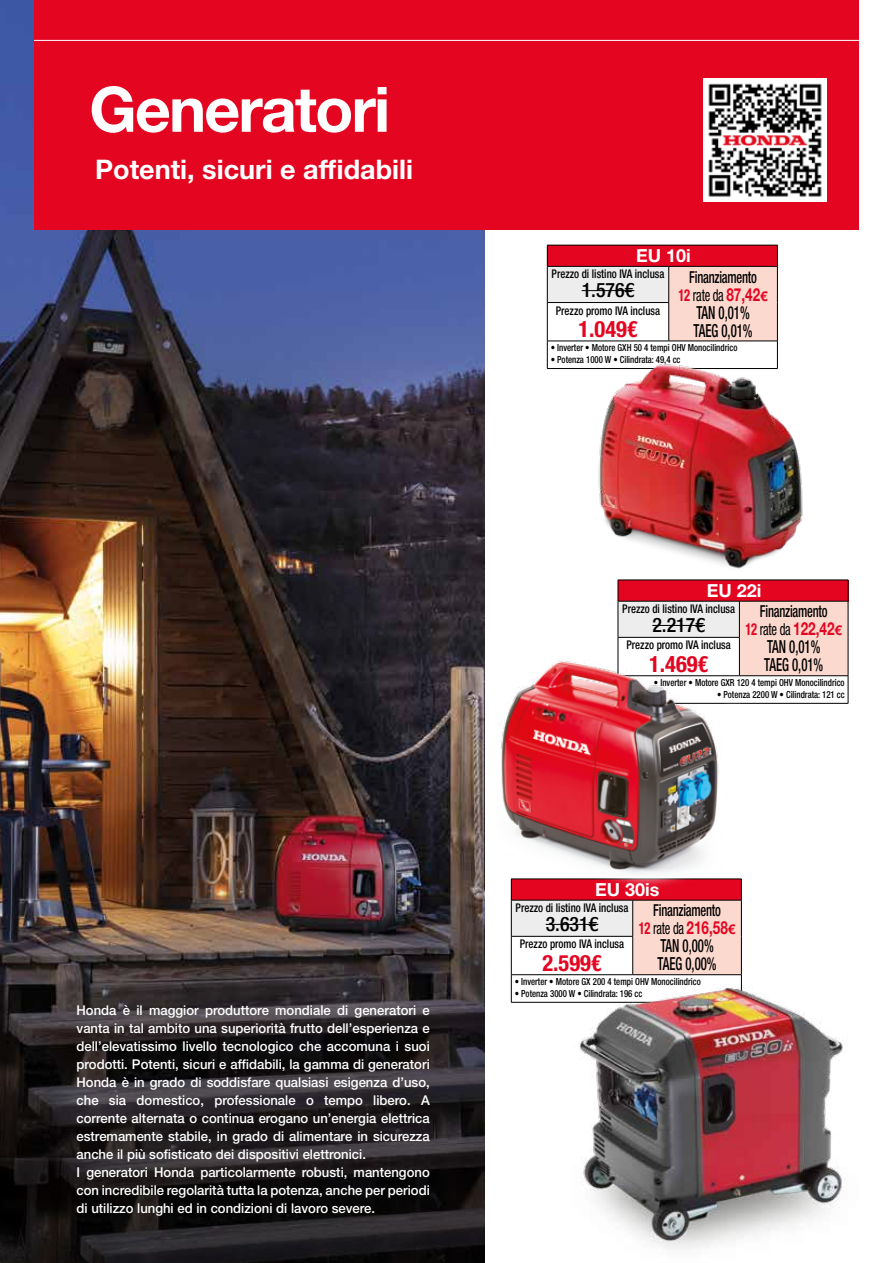
<style>
.page{position:relative;width:893px;height:1263px;background:#fff}
.page>*{position:absolute;margin:0;border:0;box-sizing:border-box;transform-origin:0 0}
.t1{font:700 62.7px "Helvetica Neue LT Std";letter-spacing:-.03em;color:#fff}
.t2{font:700 27px "Helvetica Neue LT Std";color:#fff}
.t3{font:700 condensed 22.5px "Helvetica Neue LT Std";color:#e40521}
.t4{font:500 condensed 19.95px "Helvetica Neue LT Std";color:#000}
.t5{font:500 condensed 18px/18px "Helvetica Neue LT Std";color:#000;scale:.71 1}
.t6{font:700 18px "Helvetica Neue LT Std";color:#fff}
.t7{font:500 condensed 16.5px/18px "Helvetica Neue LT Std";letter-spacing:-.02em;color:#000;text-align:center;scale:.76 1}
.t8{font:500 13.5px/18px "Helvetica Neue LT Std";color:#fff}
.t9{font:500 condensed 12px "Helvetica Neue LT Std";color:#000;scale:.9 1}
.t10{font:500 condensed 9.75px "Helvetica Neue LT Std";color:#000;scale:.9 1}
.s1{font-weight:700;color:#e40521}
.s2{font-weight:400}
.s3{font-weight:700;font-stretch:normal;font-size:18px;color:#e40521}
.s4{font-weight:700;font-stretch:normal;font-size:13.5px;color:#e40521}
</style>
<div class="page">
<img style="left:0;top:0;width:485px;height:1263px">
<div style="left:34px;top:0;width:825px;height:230px;background:#e40521"></div>
<hr style="left:34px;top:40px;width:825px;height:1px;background:#fff">
<img style="left:0;top:794px;width:484px;height:469px">
<div style="left:547px;top:245px;width:230px;height:21px;background:#e40521"></div>
<div style="left:547px;top:266px;width:122px;height:37px;background:#ededed"></div>
<div style="left:669px;top:266px;width:108px;height:75px;background:#fbd9ce"></div>
<svg style="left:777px;top:246px;width:1px;height:20px"></svg>
<svg style="left:777px;top:342px;width:1px;height:16px"></svg>
<hr style="left:547px;top:245px;width:122px;height:1px;background:#000">
<svg style="left:547px;top:245px;width:1px;height:21px"></svg>
<hr style="left:669px;top:245px;width:109px;height:1px;background:#000">
<hr style="left:547px;top:266px;width:122px;height:1px;background:#000">
<hr style="left:547px;top:267px;width:1px;height:35px;background:#000">
<hr style="left:669px;top:266px;width:109px;height:1px;background:#000">
<hr style="left:668px;top:267px;width:1px;height:35px;background:#000">
<hr style="left:777px;top:267px;width:1px;height:36px;background:#000">
<hr style="left:547px;top:302px;width:122px;height:1px;background:#000">
<hr style="left:547px;top:303px;width:1px;height:38px;background:#000">
<hr style="left:668px;top:303px;width:1px;height:38px;background:#000">
<hr style="left:777px;top:303px;width:1px;height:38px;background:#000">
<hr style="left:547px;top:341px;width:122px;height:1px;background:#000">
<svg style="left:547px;top:341px;width:1px;height:27px"></svg>
<hr style="left:669px;top:341px;width:109px;height:1px;background:#000">
<hr style="left:547px;top:368px;width:122px;height:1px;background:#000">
<hr style="left:582px;top:290px;width:52px;height:1px;background:#000">
<div style="left:618px;top:580px;width:230px;height:21px;background:#e40521"></div>
<div style="left:618px;top:601px;width:121px;height:36px;background:#ededed"></div>
<div style="left:739px;top:601px;width:109px;height:75px;background:#fbd9ce"></div>
<svg style="left:848px;top:580px;width:1px;height:21px"></svg>
<svg style="left:848px;top:676px;width:1px;height:27px"></svg>
<hr style="left:618px;top:580px;width:121px;height:1px;background:#000">
<svg style="left:618px;top:580px;width:1px;height:21px"></svg>
<hr style="left:739px;top:580px;width:109px;height:1px;background:#000">
<hr style="left:618px;top:601px;width:121px;height:1px;background:#000">
<hr style="left:618px;top:601px;width:1px;height:36px;background:#000">
<hr style="left:739px;top:601px;width:109px;height:1px;background:#000">
<hr style="left:739px;top:601px;width:1px;height:36px;background:#000">
<hr style="left:848px;top:601px;width:1px;height:36px;background:#000">
<hr style="left:618px;top:637px;width:122px;height:1px;background:#000">
<hr style="left:618px;top:637px;width:1px;height:38px;background:#000">
<hr style="left:739px;top:637px;width:1px;height:38px;background:#000">
<hr style="left:848px;top:637px;width:1px;height:38px;background:#000">
<hr style="left:739px;top:675px;width:109px;height:1px;background:#000">
<hr style="left:739px;top:703px;width:109px;height:1px;background:#000">
<hr style="left:652px;top:625px;width:53px;height:1px;background:#000">
<div style="left:511px;top:879px;width:230px;height:21px;background:#e40521"></div>
<div style="left:511px;top:900px;width:122px;height:36px;background:#ededed"></div>
<div style="left:633px;top:900px;width:108px;height:75px;background:#fbd9ce"></div>
<svg style="left:741px;top:880px;width:1px;height:20px"></svg>
<hr style="left:633px;top:879px;width:109px;height:1px;background:#000">
<hr style="left:511px;top:900px;width:122px;height:1px;background:#000">
<hr style="left:511px;top:900px;width:1px;height:36px;background:#000">
<hr style="left:633px;top:900px;width:109px;height:1px;background:#000">
<hr style="left:632px;top:900px;width:1px;height:36px;background:#000">
<hr style="left:741px;top:900px;width:1px;height:36px;background:#000">
<hr style="left:511px;top:936px;width:122px;height:1px;background:#000">
<hr style="left:511px;top:936px;width:1px;height:38px;background:#000">
<hr style="left:632px;top:936px;width:1px;height:38px;background:#000">
<hr style="left:741px;top:936px;width:1px;height:38px;background:#000">
<hr style="left:511px;top:974px;width:122px;height:1px;background:#000">
<svg style="left:511px;top:975px;width:1px;height:27px"></svg>
<hr style="left:633px;top:974px;width:109px;height:1px;background:#000">
<hr style="left:511px;top:1002px;width:122px;height:1px;background:#000">
<hr style="left:546px;top:924px;width:52px;height:1px;background:#000">
<img style="left:481px;top:652px;width:258px;height:239px">
<img style="left:564px;top:975px;width:283px;height:274px">
<img style="left:598px;top:358px;width:205px;height:211px">
<img style="left:704px;top:78px;width:123px;height:124px">
<h1 class="t1" style="left:89px;top:71px;width:302px">Generatori</h1>
<h2 class="t2" style="left:95px;top:152px;width:319px">Potenti, sicuri e affidabili</h2>
<h3 class="t6" style="left:636px;top:245px;width:56px">EU 10i</h3>
<p class="t9" style="left:552px;top:267px;width:127px">Prezzo di listino IVA inclusa</p>
<h3 class="t4" style="left:582px;top:278px;width:54px">1.576€</h3>
<p class="t7" style="left:678px;top:267px;width:119px">Finanziamento<br><span class="s1">12</span> <span class="s2">rate da</span> <span class="s3">87,42</span><span class="s4">€</span></p>
<h3 class="t5" style="left:693px;top:303px;width:85px">TAN 0,01%<br>TAEG 0,01%</h3>
<p class="t9" style="left:556px;top:303px;width:117px">Prezzo promo IVA inclusa</p>
<h3 class="t3" style="left:578px;top:315px;width:61px">1.049€</h3>
<p class="t10" style="left:551px;top:342px;width:209px">• Inverter • Motore GXH 50 4 tempi OHV Monocilindrico</p>
<p class="t10" style="left:551px;top:354px;width:146px">• Potenza 1000 W • Cilindrata: 49,4 cc</p>
<p class="t8" style="left:77px;top:1001px;width:355px">Honda è il maggior produttore mondiale di generatori e vanta in tal ambito una superiorità frutto dell’esperienza e dell’elevatissimo livello tecnologico che accomuna i suoi prodotti. Potenti, sicuri e affidabili, la gamma di generatori Honda è in grado di soddisfare qualsiasi esigenza d’uso, che sia domestico, professionale o tempo libero. A corrente alternata o continua erogano un’energia elettrica estremamente stabile, in grado di alimentare in sicurezza anche il più sofisticato dei dispositivi elettronici.<br>I generatori Honda particolarmente robusti, mantengono con incredibile regolarità tutta la potenza, anche per periodi di utilizzo lunghi ed in condizioni di lavoro severe.</p>
<h3 class="t6" style="left:707px;top:579px;width:56px">EU 22i</h3>
<p class="t9" style="left:622px;top:602px;width:127px">Prezzo di listino IVA inclusa</p>
<h3 class="t4" style="left:652px;top:613px;width:54px">2.217€</h3>
<p class="t7" style="left:745px;top:602px;width:129px">Finanziamento<br><span class="s1">12</span> <span class="s2">rate da</span> <span class="s3">122,42</span><span class="s4">€</span></p>
<h3 class="t5" style="left:764px;top:638px;width:85px">TAN 0,01%<br>TAEG 0,01%</h3>
<p class="t9" style="left:627px;top:638px;width:117px">Prezzo promo IVA inclusa</p>
<h3 class="t3" style="left:649px;top:650px;width:61px">1.469€</h3>
<p class="t10" style="left:654px;top:677px;width:213px">• Inverter • Motore GXR 120 4 tempi OHV Monocilindrico</p>
<p class="t10" style="left:717px;top:689px;width:143px">• Potenza 2200 W • Cilindrata: 121 cc</p>
<h3 class="t6" style="left:595px;top:878px;width:66px">EU 30is</h3>
<p class="t9" style="left:516px;top:901px;width:127px">Prezzo di listino IVA inclusa</p>
<h3 class="t4" style="left:546px;top:912px;width:54px">3.631€</h3>
<p class="t7" style="left:639px;top:901px;width:129px">Finanziamento<br><span class="s1">12</span> <span class="s2">rate da</span> <span class="s3">216,58</span><span class="s4">€</span></p>
<h3 class="t5" style="left:657px;top:937px;width:85px">TAN 0,00%<br>TAEG 0,00%</h3>
<p class="t9" style="left:520px;top:937px;width:117px">Prezzo promo IVA inclusa</p>
<h3 class="t3" style="left:542px;top:949px;width:61px">2.599€</h3>
<p class="t10" style="left:515px;top:976px;width:208px">• Inverter • Motore GX 200 4 tempi OHV Monocilindrico</p>
<p class="t10" style="left:515px;top:988px;width:143px">• Potenza 3000 W • Cilindrata: 196 cc</p>
</div>
